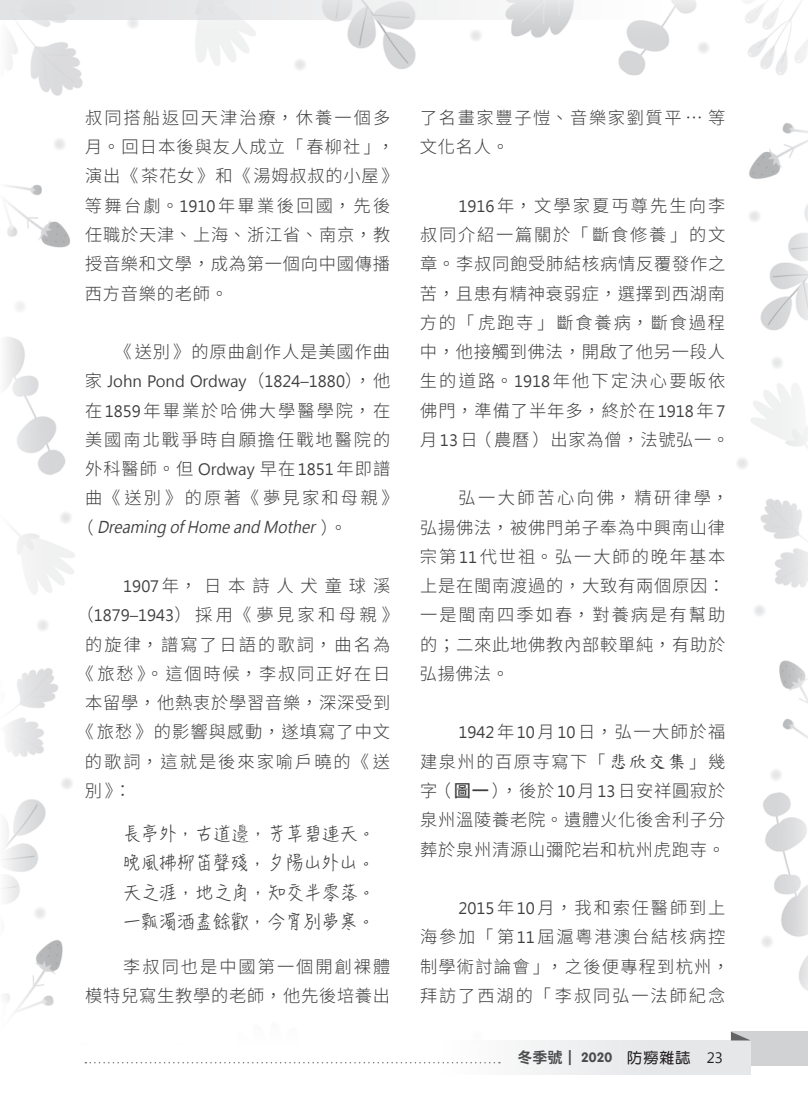
<style>
.page{position:relative;width:808px;height:1106px;background:#fff}
.page>*{position:absolute;margin:0;border:0;box-sizing:border-box;transform-origin:0 0}
.t1{font:300 17.25px/29.2px "Source Han Sans TC";letter-spacing:.045em;color:#3e3e3f}
.t2{font:300 17.25px/29.2px "Source Han Sans TC";letter-spacing:.07em;color:#3e3e3f}
.t3{font:300 17.25px/29.2px "Source Han Sans TC";letter-spacing:.115em;color:#3e3e3f}
.t4{font:300 17.25px/29.2px "Source Han Sans TC";letter-spacing:.1em;color:#3e3e3f}
.t5{font:17.25px/29.2px "Hanzi Pen TC W3";letter-spacing:.04em;color:#3e3e3f;text-align:justify}
.t6{font:300 17.25px "Source Han Sans TC";letter-spacing:.195em;color:#3e3e3f}
.t7{font:300 17.25px/29.2px "Source Han Sans TC";letter-spacing:.095em;color:#3e3e3f}
.t8{font:300 17.25px "Source Han Sans TC";letter-spacing:.125em;color:#3e3e3f}
.t9{font:300 17.25px "Source Han Sans TC";letter-spacing:.05em;color:#3e3e3f}
.t10{font:300 17.25px "Source Han Sans TC";letter-spacing:.4em;color:#3e3e3f}
.t11{font:italic 16.2px "Microsoft Jheng Hei";color:#3e3e3f;scale:.91 1}
.t12{font:15.45px "Microsoft Jheng Hei";color:#3e3e3f}
.t13{font:13.5px "VAG Rounded Bold";color:#4b4c4d}
.s1{font-family:"Microsoft Jheng Hei";font-weight:400;font-size:15.45px}
.s2{font-family:"Source Han Sans TC";font-weight:300;font-size:17.25px}
.s3{font-family:"Source Han Sans TC";font-weight:300;font-style:normal;font-size:17.25px}
.s4{font-family:"DF Chu Std W4"}
.s5{font-family:"DF Kai Shu SB Estd BF";font-weight:400;font-size:18px}
.s6{font-weight:500}
.s7{font-family:"Source Han Sans TC";font-weight:700;font-size:15px}
.s8{font-family:"DF Yuan Std W8";font-size:15px}
.s9{font-family:"DF Yuan Std W7";font-size:15px;color:#231f20}
.s10{font-family:"Khmer UI";font-size:15px;color:#231f20}
</style>
<div class="page">
<img style="left:3px;top:20px;width:805px;height:1055px">
<svg style="left:0;top:0;width:801px;height:20px"></svg>
<div style="left:731px;top:1031px;width:77px;height:34px;background:#d1d2d4"></div>
<div style="left:444px;top:1040px;width:307px;height:34px;background:linear-gradient(to right,#fcfcfc,#e1e2e4)"></div>
<svg style="left:731px;top:1032px;width:19px;height:8px"></svg>
<svg style="left:85px;top:1061px;width:415px;height:2px"></svg>
<p class="t1" style="left:85px;top:103px;width:315px">叔同搭船返回天津治療，休養一個多月。回日本後與友人成立「春柳社」，演出《茶花女》和《湯姆叔叔的小屋》等舞台劇。<span class="s1">1910</span>年畢業後回國，先後任職於天津、上海、浙江省、南京，教授音樂和文學，成為第一個向中國傳播西方音樂的老師。</p>
<p class="t9" style="left:114px;top:342px;width:277px">《送別》的原曲創作人是美國作曲</p>
<p class="t12" style="left:85px;top:372px;width:307px"><span class="s2">家</span> John Pond Ordway<span class="s2">（</span>1824–1880<span class="s2">），他</span></p>
<p class="t3" style="left:85px;top:396px;width:315px">在<span class="s1">1859</span>年畢業於哈佛大學醫學院，在美國南北戰爭時自願擔任戰地醫院的外科醫師。但 <span class="s1">Ordway</span> 早在<span class="s1">1851</span>年即譜曲《送別》的原著《夢見家和母親》</p>
<p class="t11" style="left:76px;top:517px;width:299px"><span class="s3">（</span> Dreaming of Home and Mother <span class="s3">）。</span></p>
<p class="t10" style="left:123px;top:576px;width:268px"><span class="s1">1907</span>年，日本詩人犬童球溪</p>
<p class="t6" style="left:76px;top:605px;width:324px">（<span class="s1">1879–1943</span>）採用《夢見家和母親》</p>
<p class="t8" style="left:85px;top:634px;width:307px">的旋律，譜寫了日語的歌詞，曲名為</p>
<p class="t4" style="left:76px;top:659px;width:315px">《旅愁》。這個時候，李叔同正好在日</p>
<p class="t1" style="left:85px;top:688px;width:307px">本留學，他熱衷於學習音樂，深深受到</p>
<p class="t2" style="left:76px;top:718px;width:315px">《旅愁》的影響與感動，遂填寫了中文</p>
<p class="t3" style="left:85px;top:747px;width:307px">的歌詞，這就是後來家喻戶曉的《送</p>
<p class="t2" style="left:85px;top:776px;width:48px">別》：</p>
<p class="t5" style="left:123px;top:818px;width:254px">長亭外<span class="s4">，</span>古道邊<span class="s4">，</span>芳草碧連天<span class="s4">。</span>晚風拂柳笛聲殘<span class="s4">，</span>夕陽山外山<span class="s4">。</span>天之涯<span class="s4">，</span>地之角<span class="s4">，</span>知交半零落<span class="s4">。</span>一瓢濁酒盡餘歡<span class="s4">，</span>今宵別夢寒<span class="s4">。</span></p>
<p class="t1" style="left:85px;top:952px;width:307px;text-align:right">李叔同也是中國第一個開創裸體<br>模特兒寫生教學的老師，他先後培養出</p>
<p class="t7" style="left:420px;top:103px;width:307px">了名畫家豐子愷、音樂家劉質平 … 等文化名人。</p>
<p class="t2" style="left:420px;top:191px;width:311px;text-indent:39px"><span class="s1">1916</span>年，文學家夏丏尊先生向李叔同介紹一篇關於「斷食修養」的文章。李叔同飽受肺結核病情反覆發作之苦，且患有精神衰弱症，選擇到西湖南方的「虎跑寺」斷食養病，斷食過程中，他接觸到佛法，開啟了他另一段人生的道路。<span class="s1">1918</span>年他下定決心要皈依佛門，準備了半年多，終於在<span class="s1">1918</span>年<span class="s1">7</span>月<span class="s1">13</span>日（農曆）出家為僧，法號弘一。</p>
<p class="t1" style="left:420px;top:484px;width:310px;text-indent:38px">弘一大師苦心向佛，精研律學，弘揚佛法，被佛門弟子奉為中興南山律宗第<span class="s1">11</span>代世祖。弘一大師的晚年基本上是在閩南渡過的，大致有兩個原因：一是閩南四季如春，對養病是有幫助的；二來此地佛教內部較單純，有助於弘揚佛法。</p>
<p class="t2" style="left:420px;top:718px;width:307px;text-align:justify;text-indent:38px"><span class="s1">1942</span>年<span class="s1">10</span>月<span class="s1">10</span>日，弘一大師於福建泉州的百原寺寫下「<span class="s5">悲欣交集</span>」幾字（<span class="s6">圖一</span>），後於<span class="s1">10</span>月<span class="s1">13</span>日安祥圓寂於泉州溫陵養老院。遺體火化後舍利子分葬於泉州清源山彌陀岩和杭州虎跑寺。</p>
<p class="t4" style="left:420px;top:893px;width:311px;text-indent:38px"><span class="s1">2015</span>年<span class="s1">10</span>月，我和索任醫師到上海參加「第<span class="s1">11</span>屆滬粵港澳台結核病控制學術討論會」，之後便專程到杭州，拜訪了西湖的「李叔同弘一法師紀念</p>
<p class="t13" style="left:517px;top:1049px;width:207px"><span class="s7">冬季號</span><span class="s8">｜</span> 2020 <span class="s9">防癆雜誌</span> <span class="s10">23</span></p>
</div>
